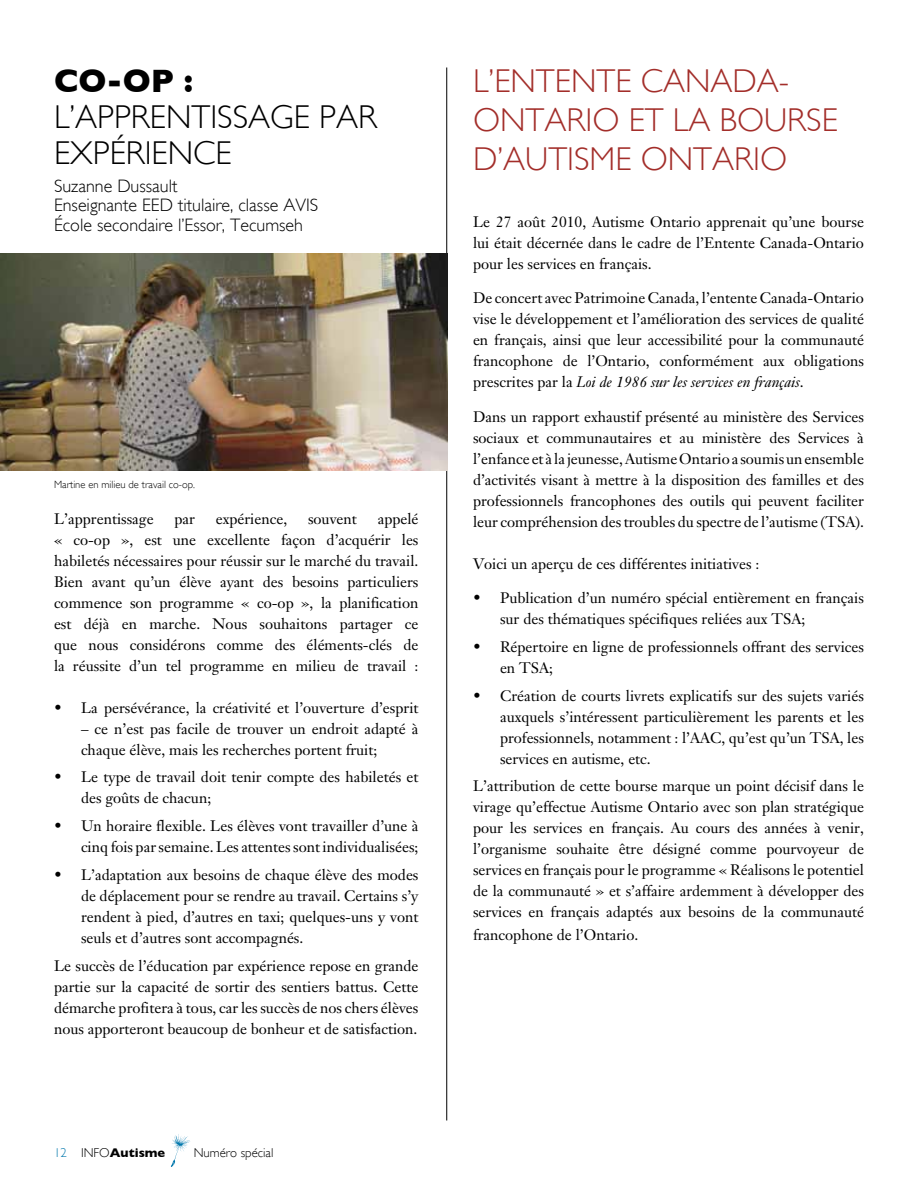
<style>
.page{position:relative;width:918px;height:1188px;background:#fff}
.page>*{position:absolute;margin:0;border:0;box-sizing:border-box;transform-origin:0 0}
.t1{font:300 33px "Gill Sans";color:#a32e2a}
.t2{font:300 33px "Gill Sans";color:#000}
.t3{font:700 33px "Gill Sans";color:#000}
.t4{font:300 18px/19.5px "Gill Sans";color:#000}
.t5{font:15px/21px "Janson Text";color:#000;text-align:justify}
.t6{font:700 12.75px "Gill Sans";color:#000}
.t7{font:300 12.75px "Gill Sans";color:#000}
.t8{font:300 10.5px "Gill Sans";color:#000}
.s1{font-weight:300;color:#0077ac}
.s2{font-weight:300}
.s3{font-style:italic}
</style>
<div class="page">
<svg style="left:171px;top:1134px;width:19px;height:33px"></svg>
<hr style="left:446px;top:67px;width:1px;height:1053px;background:#000">
<img style="left:0;top:254px;width:447px;height:217px">
<h1 class="t3" style="left:54px;top:61px;width:140px">CO-OP :</h1>
<h1 class="t2" style="left:54px;top:98px;width:41px">L’apprentissage</h1>
<h1 class="t2" style="left:319px;top:98px;width:20px">par</h1>
<h1 class="t2" style="left:54px;top:134px;width:57px">expérience</h1>
<p class="t4" style="left:54px;top:176px;width:266px">Suzanne Dussault<br>Enseignante EED titulaire, classe AVIS<br>École secondaire l’Essor, Tecumseh</p>
<p class="t8" style="left:54px;top:478px;width:143px">Martine en milieu de travail co-op.</p>
<p class="t5" style="left:54px;top:508px;width:366px;text-indent:324px">appelé « co-op », est une excellente façon d’acquérir les habiletés nécessaires pour réussir sur le marché du travail.<br>Bien avant qu’un élève ayant des besoins particuliers commence son programme « co-op », la planification est déjà en marche. Nous souhaitons partager ce que nous considérons comme des éléments-clés de la réussite d’un tel programme en milieu de travail :</p>
<p class="t5" style="left:54px;top:697px;width:366px">• La persévérance, la créativité et l’ouverture d’esprit</p>
<p class="t5" style="left:81px;top:718px;width:339px">– ce n’est pas facile de trouver un endroit adapté à chaque élève, mais les recherches portent fruit;</p>
<p class="t5" style="left:81px;top:767px;width:339px;text-indent:-27px">• Le type de travail doit tenir compte des habiletés et des goûts de chacun;</p>
<p class="t5" style="left:54px;top:815px;width:366px;text-align:right">• Un horaire flexible. Les élèves vont travailler d’une à cinq fois par semaine. Les attentes sont individualisées;</p>
<p class="t5" style="left:81px;top:864px;width:339px;text-indent:-27px">• L’adaptation aux besoins de chaque élève des modes de déplacement pour se rendre au travail. Certains s’y rendent à pied, d’autres en taxi; quelques-uns y vont seuls et d’autres sont accompagnés.</p>
<p class="t5" style="left:54px;top:955px;width:366px">Le succès de l’éducation par expérience repose en grande partie sur la capacité de sortir des sentiers battus. Cette démarche profitera à tous, car les succès de nos chers élèves nous apporteront beaucoup de bonheur et de satisfaction.</p>
<p class="t5" style="left:54px;top:508px;width:101px">L’apprentissage</p>
<p class="t5" style="left:174px;top:508px;width:22px">par</p>
<p class="t5" style="left:216px;top:508px;width:73px">expérience,</p>
<p class="t5" style="left:308px;top:508px;width:50px">souvent</p>
<p class="t6" style="left:54px;top:1145px;width:113px"><span class="s1">12</span> <span class="s2">INFO</span>Autisme</p>
<p class="t7" style="left:194px;top:1146px;width:81px">Numéro spécial</p>
<h1 class="t1" style="left:473px;top:62px;width:42px">L’entente</h1>
<h1 class="t1" style="left:641px;top:62px;width:47px">Canada</h1>
<h1 class="t1" style="left:779px;top:62px;width:12px">-</h1>
<h1 class="t1" style="left:473px;top:101px;width:48px">Ontario</h1>
<h1 class="t1" style="left:629px;top:101px;width:112px">etlabourse</h1>
<h1 class="t1" style="left:473px;top:140px;width:71px">d ’Autisme</h1>
<h1 class="t1" style="left:641px;top:140px;width:48px">Ontario</h1>
<p class="t5" style="left:473px;top:211px;width:392px">Le 27 août 2010, Autisme Ontario apprenait qu’une bourse lui était décernée dans le cadre de l’Entente Canada-Ontario pour les services en français.</p>
<p class="t5" style="left:473px;top:287px;width:393px">De concert avec Patrimoine Canada, l’entente Canada-Ontario vise le développement et l’amélioration des services de qualité en français, ainsi que leur accessibilité pour la communauté francophone de l’Ontario, conformément aux obligations prescrites par la <span class="s3">Loi de 1986 sur les services en français</span>.</p>
<p class="t5" style="left:473px;top:406px;width:392px">Dans un rapport exhaustif présenté au ministère des Services sociaux et communautaires et au ministère des Services à l’enfance et à la jeunesse, Autisme Ontario a soumis un ensemble d’activités visant à mettre à la disposition des familles et des professionnels francophones des outils qui peuvent faciliter leur compréhension des troubles du spectre de l’autisme (TSA).</p>
<p class="t5" style="left:473px;top:553px;width:288px">Voici un aperçu de ces différentes initiatives :</p>
<p class="t5" style="left:500px;top:587px;width:365px;text-indent:-27px">• Publication d’un numéro spécial entièrement en français sur des thématiques spécifiques reliées aux TSA;</p>
<p class="t5" style="left:500px;top:636px;width:365px;text-indent:-27px">• Répertoire en ligne de professionnels offrant des services en TSA;</p>
<p class="t5" style="left:500px;top:685px;width:365px;text-indent:-27px">• Création de courts livrets explicatifs sur des sujets variés auxquels s’intéressent particulièrement les parents et les professionnels, notamment : l’AAC, qu’est qu’un TSA, les services en autisme, etc.</p>
<p class="t5" style="left:473px;top:775px;width:392px">L’attribution de cette bourse marque un point décisif dans le virage qu’effectue Autisme Ontario avec son plan stratégique pour les services en français. Au cours des années à venir, l’organisme souhaite être désigné comme pourvoyeur de services en français pour le programme « Réalisons le potentiel de la communauté » et s’affaire ardemment à développer des services en français adaptés aux besoins de la communauté</p>
<p class="t5" style="left:473px;top:924px;width:167px">francophone de l’Ontario.</p>
</div>
